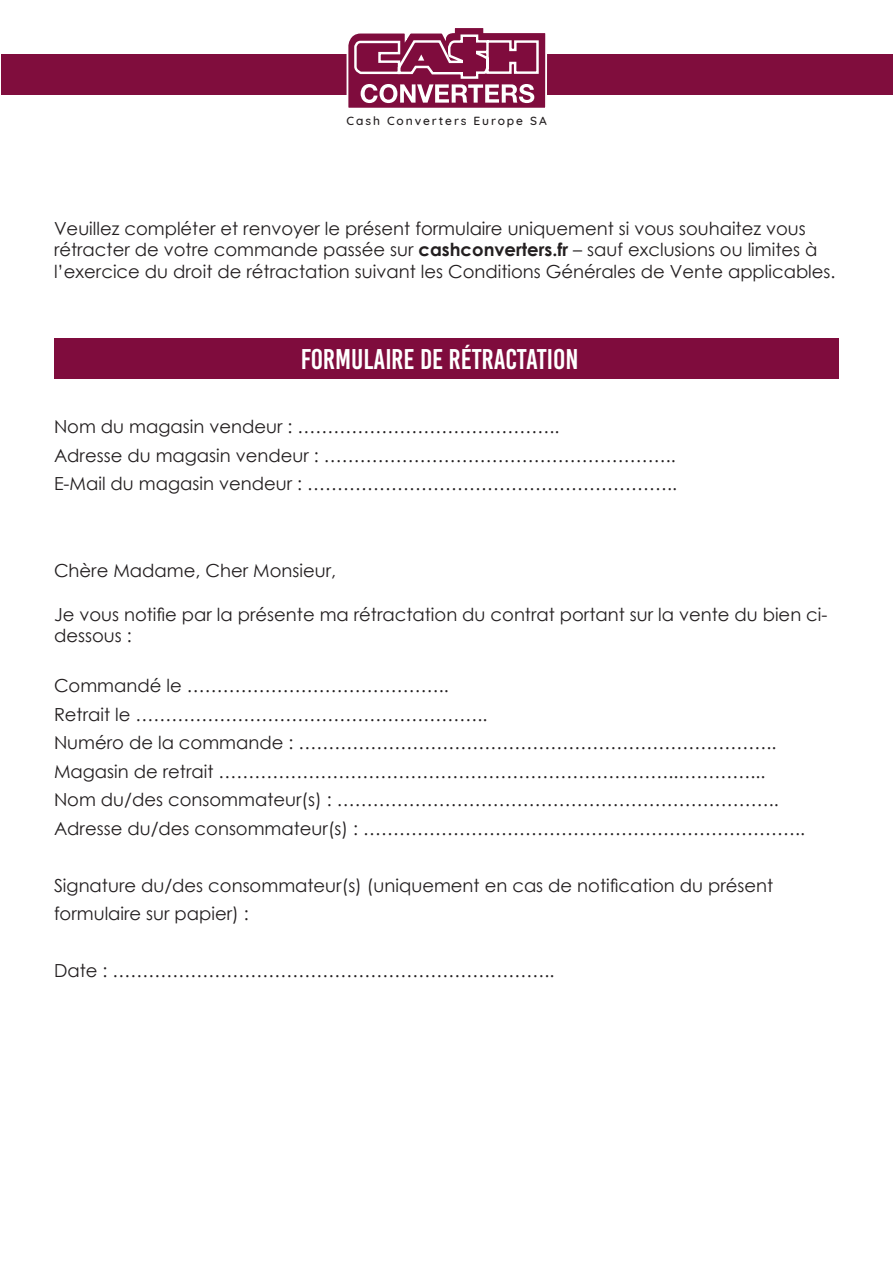
<style>
.page{position:relative;width:893px;height:1263px;background:#fff}
.page>*{position:absolute;margin:0;border:0;box-sizing:border-box;transform-origin:0 0}
.t1{font:28.5px "Bebas Kai";color:#fff}
.t2{font:18px/21.6px "Century Gothic";color:#231f20}
.t3{font:500 12px "Quicksand";letter-spacing:.16em;color:#231f20}
.s1{font-weight:700}
</style>
<div class="page">
<div style="left:1px;top:54px;width:891px;height:40px;background:#800d3d"></div>
<svg style="left:347px;top:28px;width:200px;height:80px"></svg>
<div style="left:463px;top:37px;width:13px;height:39px;background:#7f0c3d"></div>
<div style="left:55px;top:338px;width:784px;height:40px;background:#7f0c3d"></div>
<p class="t3" style="left:347px;top:111px;width:202px">Cash Converters Europe SA</p>
<p class="t2" style="left:54px;top:217px;width:783px">Veuillez compléter et renvoyer le présent formulaire uniquement si vous souhaitez vous rétracter de votre commande passée sur <span class="s1">cashconverters.fr</span> – sauf exclusions ou limites à l’exercice du droit de rétractation suivant les Conditions Générales de Vente applicables.</p>
<p class="t1" style="left:301px;top:344px;width:279px">FORMULAIRE DE RÉTRACTATION</p>
<p class="t2" style="left:54px;top:416px;width:507px">Nom du magasin vendeur : ……………………………………..</p>
<p class="t2" style="left:54px;top:444px;width:623px">Adresse du magasin vendeur : …………………………………………………..</p>
<p class="t2" style="left:54px;top:473px;width:625px">E-Mail du magasin vendeur : ……………………………………………………..</p>
<p class="t2" style="left:54px;top:560px;width:284px">Chère Madame, Cher Monsieur,</p>
<p class="t2" style="left:54px;top:603px;width:775px">Je vous notifie par la présente ma rétractation du contrat portant sur la vente du bien ci&shy;dessous :</p>
<p class="t2" style="left:54px;top:675px;width:396px">Commandé le ……………………………………..</p>
<p class="t2" style="left:54px;top:703px;width:435px">Retrait le …………………………………………………..</p>
<p class="t2" style="left:54px;top:732px;width:724px">Numéro de la commande : ……………………………………………………………………..</p>
<p class="t2" style="left:54px;top:760px;width:713px">Magasin de retrait …………………………………………………………………..…………...</p>
<p class="t2" style="left:54px;top:789px;width:726px">Nom du/des consommateur(s) : ………………………………………………………………..</p>
<p class="t2" style="left:54px;top:817px;width:753px">Adresse du/des consommateur(s) : ………………………………………………………………..</p>
<p class="t2" style="left:54px;top:871px;width:721px;line-height:28.5px">Signature du/des consommateur(s) (uniquement en cas de notification du présent formulaire sur papier) :</p>
<p class="t2" style="left:54px;top:960px;width:502px">Date : ………………………………………………………………..</p>
</div>
